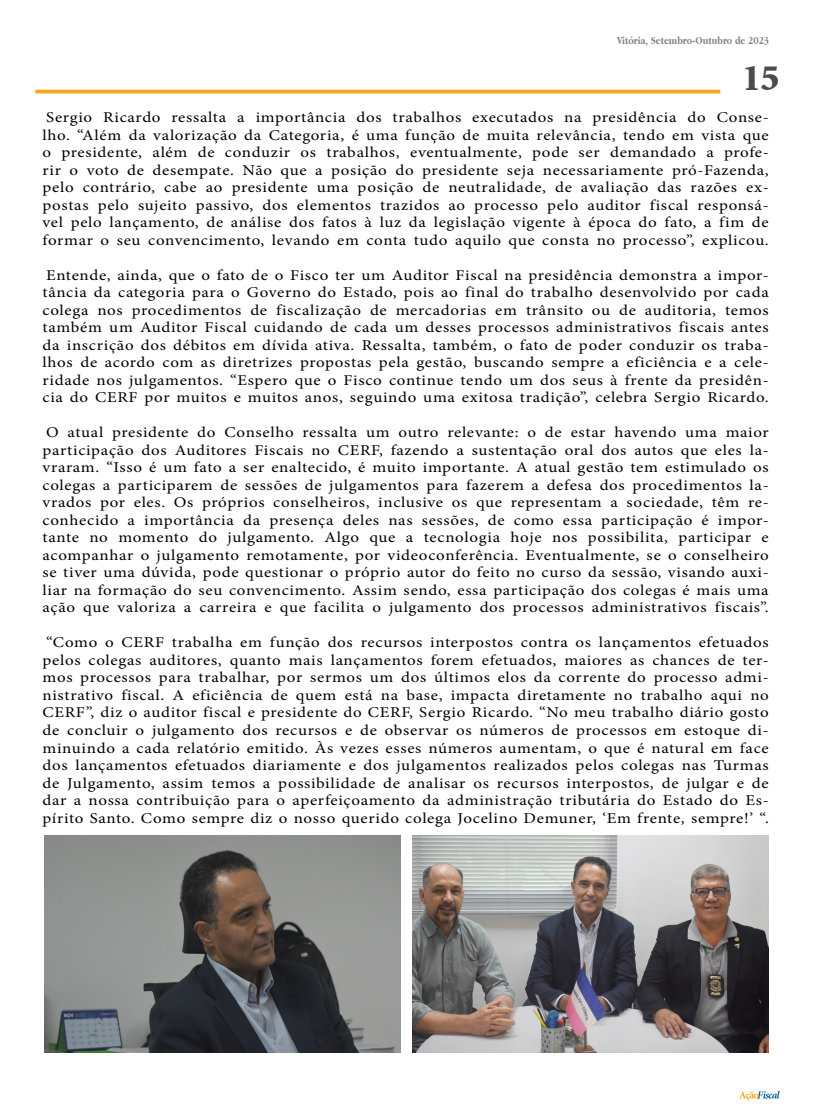
<style>
.page{position:relative;width:815px;height:1117px;background:#fff}
.page>*{position:absolute;margin:0;border:0;box-sizing:border-box;transform-origin:0 0}
.t1{font:900 37.5px "Atlantix Black S Si";color:#4b4c4d}
.t2{font:15px/17.5px "Minion Pro";letter-spacing:.04em;color:#000;text-align:justify;scale:1.13 1}
.t3{font:15px "Apple Garamond";color:#808285}
.Publicado_em_por{font:700 11.25px "Apple Garamond";color:#808285}
</style>
<div class="page">
<svg style="left:739px;top:1091px;width:41px;height:9px"></svg>
<hr style="left:35px;top:90px;width:685px;height:3px;background:#f9a51b">
<img style="left:413px;top:835px;width:356px;height:217px">
<img style="left:44px;top:835px;width:356px;height:217px">
<p class="t3" style="left:625px;top:31px;width:156px">Vitória, Julho-Agosto de 2021</p>
<p class="Publicado_em_por" style="left:617px;top:34px;width:154px">Vitória, Setembro-Outubro de 2023</p>
<h1 class="t1" style="left:742px;top:59px;width:39px">15</h1>
<p class="t2" style="left:43px;top:108px;width:644px">Sergio Ricardo ressalta a importância dos trabalhos executados na presidência do Conse&shy;lho. “Além da valorização da Categoria, é uma função de muita relevância, tendo em vista que o presidente, além de conduzir os trabalhos, eventualmente, pode ser demandado a profe&shy;rir o voto de desempate. Não que a posição do presidente seja necessariamente pró-Fazenda, pelo contrário, cabe ao presidente uma posição de neutralidade, de avaliação das razões ex&shy;postas pelo sujeito passivo, dos elementos trazidos ao processo pelo auditor fiscal responsá&shy;vel pelo lançamento, de análise dos fatos à luz da legislação vigente à época do fato, a fim de formar o seu convencimento, levando em conta tudo aquilo que consta no processo”, explicou.</p>
<p class="t2" style="left:43px;top:266px;width:644px">Entende, ainda, que o fato de o Fisco ter um Auditor Fiscal na presidência demonstra a impor&shy;tância da categoria para o Governo do Estado, pois ao final do trabalho desenvolvido por cada colega nos procedimentos de fiscalização de mercadorias em trânsito ou de auditoria, temos também um Auditor Fiscal cuidando de cada um desses processos administrativos fiscais antes da inscrição dos débitos em dívida ativa. Ressalta, também, o fato de poder conduzir os traba&shy;lhos de acordo com as diretrizes propostas pela gestão, buscando sempre a eficiência e a cele&shy;ridade nos julgamentos. “Espero que o Fisco continue tendo um dos seus à frente da presidên&shy;cia do CERF por muitos e muitos anos, seguindo uma exitosa tradição”, celebra Sergio Ricardo.</p>
<p class="t2" style="left:43px;top:423px;width:644px">O atual presidente do Conselho ressalta um outro relevante: o de estar havendo uma maior participação dos Auditores Fiscais no CERF, fazendo a sustentação oral dos autos que eles la&shy;vraram. “Isso é um fato a ser enaltecido, é muito importante. A atual gestão tem estimulado os colegas a participarem de sessões de julgamentos para fazerem a defesa dos procedimentos la&shy;vrados por eles. Os próprios conselheiros, inclusive os que representam a sociedade, têm re&shy;conhecido a importância da presença deles nas sessões, de como essa participação é impor&shy;tante no momento do julgamento. Algo que a tecnologia hoje nos possibilita, participar e acompanhar o julgamento remotamente, por videoconferência. Eventualmente, se o conselheiro se tiver uma dúvida, pode questionar o próprio autor do feito no curso da sessão, visando auxi&shy;liar na formação do seu convencimento. Assim sendo, essa participação dos colegas é mais uma ação que valoriza a carreira e que facilita o julgamento dos processos administrativos fiscais”.</p>
<p class="t2" style="left:43px;top:633px;width:644px">“Como o CERF trabalha em função dos recursos interpostos contra os lançamentos efetuados pelos colegas auditores, quanto mais lançamentos forem efetuados, maiores as chances de ter&shy;mos processos para trabalhar, por sermos um dos últimos elos da corrente do processo admi&shy;nistrativo fiscal. A eficiência de quem está na base, impacta diretamente no trabalho aqui no CERF”, diz o auditor fiscal e presidente do CERF, Sergio Ricardo. “No meu trabalho diário gosto de concluir o julgamento dos recursos e de observar os números de processos em estoque di&shy;minuindo a cada relatório emitido. Às vezes esses números aumentam, o que é natural em face dos lançamentos efetuados diariamente e dos julgamentos realizados pelos colegas nas Turmas de Julgamento, assim temos a possibilidade de analisar os recursos interpostos, de julgar e de dar a nossa contribuição para o aperfeiçoamento da administração tributária do Estado do Es&shy;pírito Santo. Como sempre diz o nosso querido colega Jocelino Demuner, ‘Em frente, sempre!’ “.</p>
</div>
